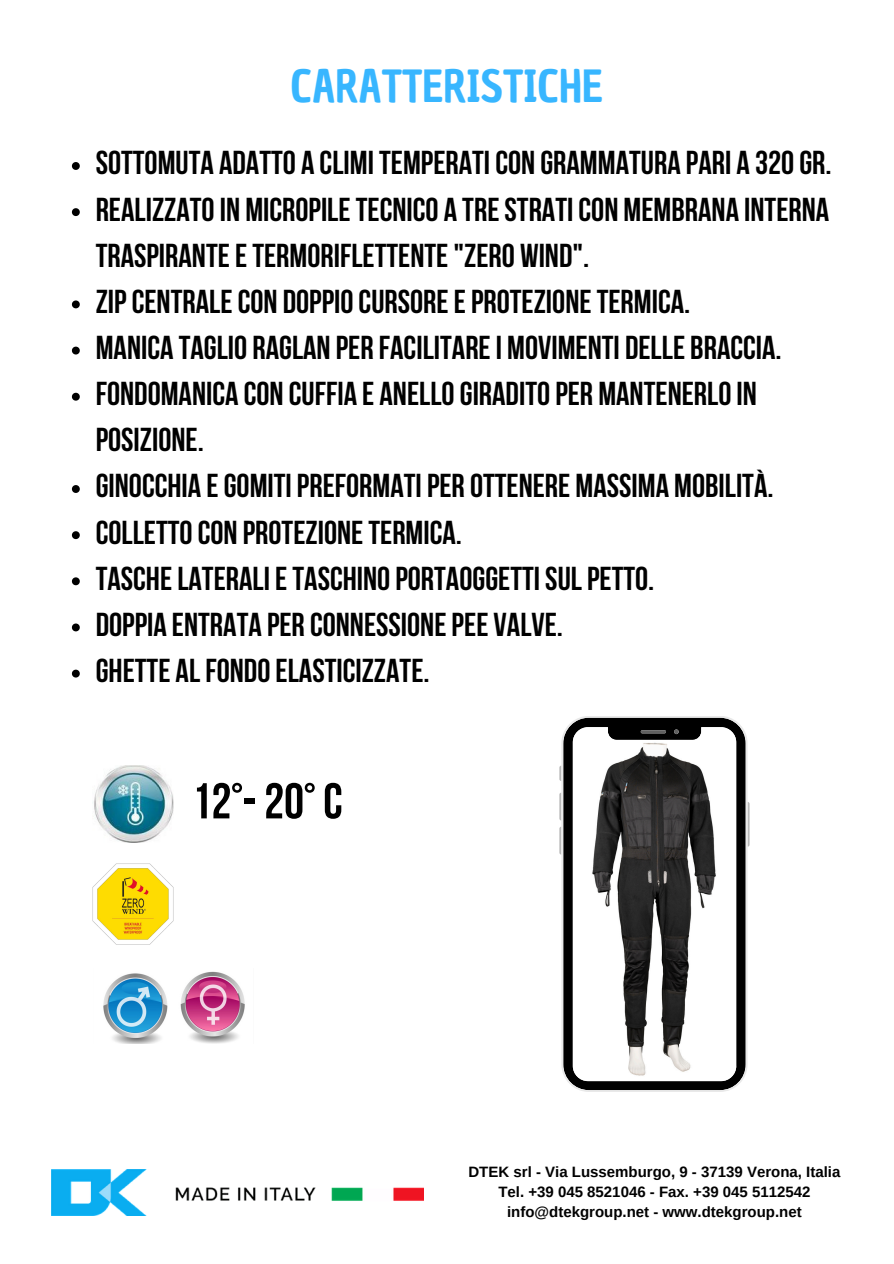
<style>
.page{position:relative;width:894px;height:1264px;background:#fff}
.page>*{position:absolute;margin:0;border:0;box-sizing:border-box;transform-origin:0 0}
.t1{font:700 50.25px "Bebas Neue";color:#000}
.t2{font:43.2px "Chau Philomene One";color:#38b6ff}
.t3{font:700 33px/46.2px "Bebas Neue";color:#000}
.t4{font:700 15px "Arimo";color:#000}
</style>
<div class="page">
<img style="left:51px;top:1169px;width:372px;height:46px">
<img style="left:93px;top:863px;width:81px;height:81px">
<img style="left:103px;top:971px;width:142px;height:72px">
<img style="left:94px;top:765px;width:80px;height:77px">
<svg style="left:72px;top:162px;width:8px;height:8px"></svg>
<svg style="left:72px;top:208px;width:8px;height:8px"></svg>
<svg style="left:72px;top:300px;width:8px;height:8px"></svg>
<svg style="left:72px;top:346px;width:8px;height:8px"></svg>
<svg style="left:72px;top:393px;width:8px;height:7px"></svg>
<svg style="left:72px;top:485px;width:8px;height:8px"></svg>
<svg style="left:72px;top:531px;width:8px;height:8px"></svg>
<svg style="left:72px;top:577px;width:8px;height:8px"></svg>
<svg style="left:72px;top:623px;width:8px;height:8px"></svg>
<svg style="left:72px;top:669px;width:8px;height:8px"></svg>
<svg style="left:559px;top:765px;width:2px;height:16px"></svg>
<svg style="left:559px;top:792px;width:2px;height:28px"></svg>
<svg style="left:559px;top:826px;width:2px;height:28px"></svg>
<svg style="left:747px;top:801px;width:2px;height:45px"></svg>
<svg style="left:561px;top:716px;width:186px;height:375px"></svg>
<p class="t2" style="left:290px;top:58px;width:314px">CARATTERISTICHE</p>
<h2 class="t3" style="left:96px;top:143px;width:737px">SOTTOMUTA ADATTO A CLIMI TEMPERATI CON GRAMMATURA PARI A 320GR.</h2>
<p class="t3" style="left:96px;top:189px;width:735px">REALIZZATOIN MICROPILETECNICO A TRESTRATI CON MEMBRANA INTERNA<br>TRASPIRANTEETERMORIFLETTENTE"ZERO WIND".</p>
<p class="t3" style="left:96px;top:281px;width:596px">ZIPCENTRALECON DOPPIOCURSOREEPROTEZIONETERMICA.</p>
<p class="t3" style="left:96px;top:327px;width:687px">MANICA TAGLIO RAGLAN PER FACILITAREI MOVIMENTI DELLE BRACCIA.</p>
<p class="t3" style="left:96px;top:374px;width:662px">FONDOMANICA CON CUFFIA E ANELLOGIRADITOPER MANTENERLOIN<br>POSIZIONE.</p>
<p class="t3" style="left:96px;top:466px;width:679px">GINOCCHIA EGOMITI PREFORMATI PER OTTENERE MASSIMA MOBILITÀ.</p>
<p class="t3" style="left:96px;top:512px;width:368px">COLLETTOCON PROTEZIONETERMICA.</p>
<p class="t3" style="left:96px;top:558px;width:560px">TASCHELATERALI ETASCHINOPORTAOGGETTISULPETTO.</p>
<p class="t3" style="left:96px;top:604px;width:469px">DOPPIA ENTRATA PER CONNESSIONEPEE VALVE.</p>
<p class="t3" style="left:96px;top:650px;width:335px">GHETTE ALFONDOELASTICIZZATE.</p>
<p class="t1" style="left:191px;top:780px;width:153px">12°-20° C</p>
<p class="t4" style="left:468px;top:1162px;width:373px">DTEK srl - Via Lussemburgo, 9 - 37139 Verona, Italia</p>
<h1 class="t4" style="left:498px;top:1183px;width:313px">Tel. +39 045 8521046 - Fax. +39 045 5112542</h1>
<p class="t4" style="left:507px;top:1203px;width:296px">info@dtekgroup.net - www.dtekgroup.net</p>
</div>
